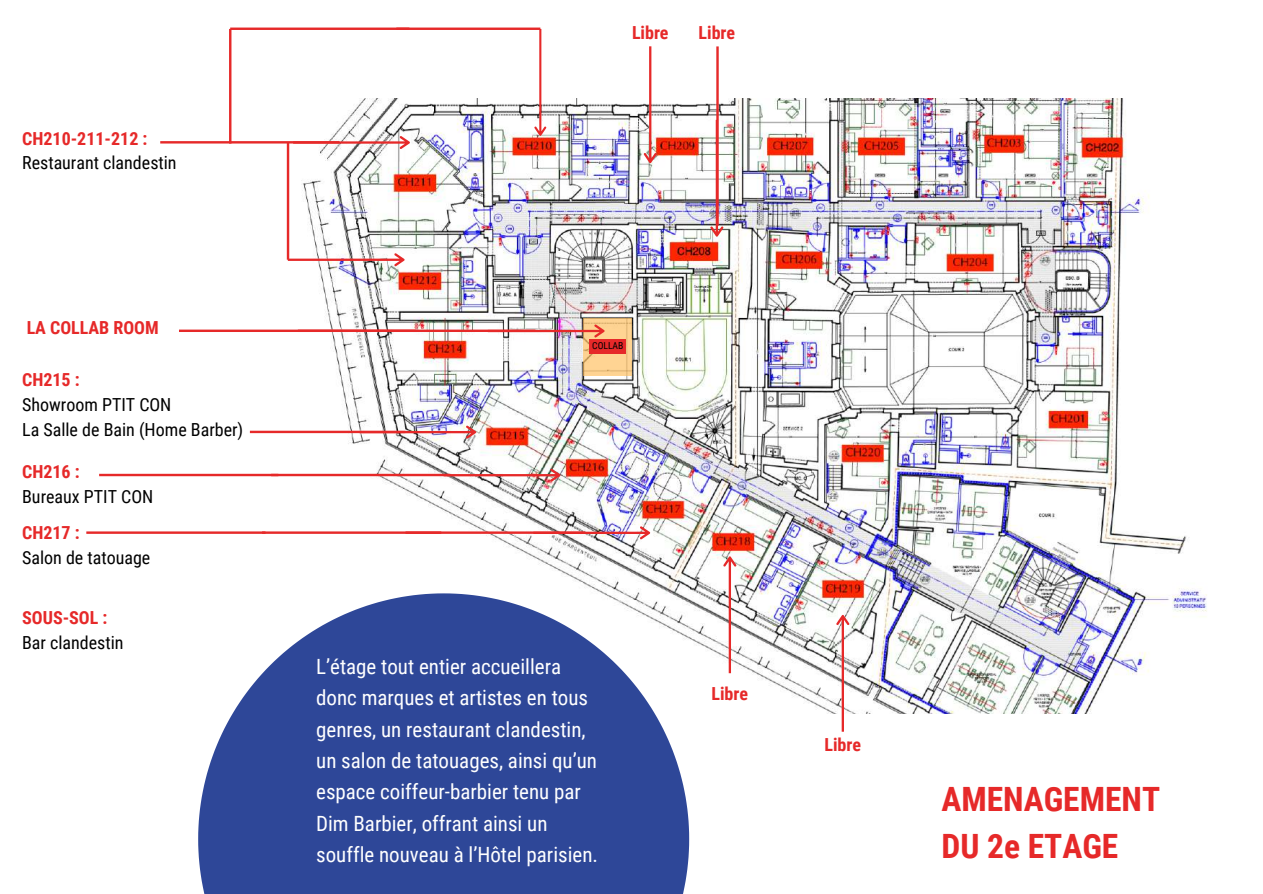
<style>
.page{position:relative;width:1263px;height:894px;background:#fff}
.page>*{position:absolute;margin:0;border:0;box-sizing:border-box;transform-origin:0 0}
.t1{font:700 33.45px/46px "Roboto Condensed";color:#e62929}
.t2{font:21px/31.3px "Roboto Condensed";color:#fff}
.t3{font:18px/24.8px "Roboto Condensed";color:#000}
.t4{font:700 18px "Roboto Condensed";color:#e62929}
.t5{font:9.6px "Roboto Condensed";color:#000}
</style>
<div class="page">
<img style="left:319px;top:99px;width:888px;height:614px">
<svg style="left:198px;top:593px;width:491px;height:300px;fill:#2e4798"></svg>
<svg style="left:710px;top:46px;width:13px;height:190px"></svg>
<svg style="left:99px;top:468px;width:461px;height:13px"></svg>
<svg style="left:86px;top:526px;width:564px;height:13px"></svg>
<svg style="left:723px;top:556px;width:13px;height:117px"></svg>
<svg style="left:836px;top:614px;width:13px;height:117px"></svg>
<svg style="left:160px;top:28px;width:386px;height:238px"></svg>
<svg style="left:644px;top:46px;width:13px;height:117px"></svg>
<svg style="left:584px;top:318px;width:48px;height:57px;background:#f8cd8c"></svg>
<div style="left:589px;top:339px;width:37px;height:15px;background:#e62929"></div>
<svg style="left:179px;top:324px;width:426px;height:13px"></svg>
<svg style="left:250px;top:425px;width:226px;height:13px"></svg>
<p class="t4" style="left:22px;top:128px;width:127px">CH210-211-212 :</p>
<p class="t3" style="left:22px;top:150px;width:156px">Restaurant clandestin</p>
<p class="t4" style="left:27px;top:317px;width:134px">LA COLLAB ROOM</p>
<p class="t4" style="left:22px;top:369px;width:59px">CH215 :</p>
<p class="t3" style="left:22px;top:392px;width:223px">Showroom PTIT CON<br>La Salle de Bain (Home Barber)</p>
<p class="t4" style="left:22px;top:461px;width:59px">CH216 :</p>
<p class="t3" style="left:22px;top:484px;width:133px">Bureaux PTIT CON</p>
<p class="t4" style="left:22px;top:522px;width:59px">CH217 :</p>
<p class="t3" style="left:22px;top:545px;width:130px">Salon de tatouage</p>
<p class="t4" style="left:22px;top:607px;width:87px">SOUS-SOL :</p>
<p class="t3" style="left:22px;top:630px;width:103px">Bar clandestin</p>
<p class="t4" style="left:632px;top:22px;width:38px">Libre</p>
<p class="t4" style="left:699px;top:22px;width:38px">Libre</p>
<p class="t5" style="left:592px;top:340px;width:33px">COLLAB</p>
<p class="t2" style="left:316px;top:651px;width:283px">L’étage tout entier accueillera donc marques et artistes en tous genres, un restaurant clandestin, un salon de tatouages, ainsi qu’un espace coiffeur-barbier tenu par Dim Barbier, offrant ainsi un souffle nouveau à l’Hôtel parisien.</p>
<p class="t4" style="left:711px;top:682px;width:38px">Libre</p>
<p class="t4" style="left:824px;top:734px;width:38px">Libre</p>
<h1 class="t1" style="left:941px;top:776px;width:220px">AMENAGEMENT<br>DU 2e ETAGE</h1>
</div>
